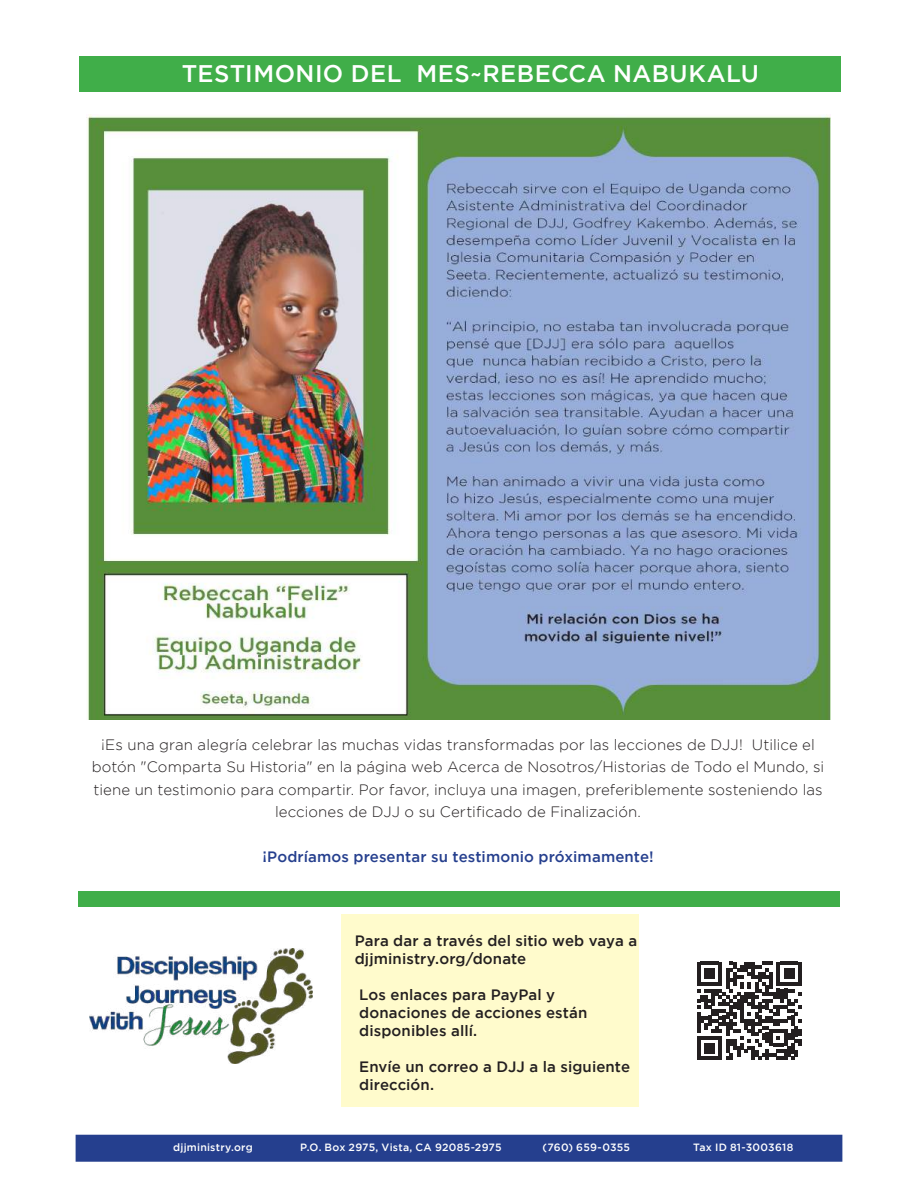
<style>
.page{position:relative;width:918px;height:1188px;background:#fff}
.page>*{position:absolute;margin:0;border:0;box-sizing:border-box;transform-origin:0 0}
.t1{font:500 24px "Gotham";letter-spacing:.02em;color:#fff}
.t2{font:300 15px/22.5px "Gotham";letter-spacing:.005em;color:#231f20;text-align:center}
.t3{font:500 15px/18px "Gotham";letter-spacing:.005em;color:#231f20}
.t4{font:500 15px "Gotham";letter-spacing:.005em;color:#253f8e}
.t5{font:500 10.5px "Gotham";letter-spacing:.02em;color:#fff}
</style>
<div class="page">
<div style="left:76px;top:1135px;width:766px;height:27px;background:#253f8e"></div>
<img style="left:90px;top:948px;width:222px;height:116px">
<img style="left:86px;top:114px;width:744px;height:606px">
<div style="left:80px;top:56px;width:761px;height:35px;background:#40ae49"></div>
<div style="left:78px;top:891px;width:762px;height:15px;background:#40ae49"></div>
<svg style="left:697px;top:962px;width:105px;height:98px"></svg>
<div style="left:341px;top:914px;width:297px;height:193px;background:#fffbcc"></div>
<h1 class="t1" style="left:182px;top:60px;width:579px">TESTIMONIO DEL MES~REBECCA NABUKALU</h1>
<p class="t2" style="left:92px;top:733px;width:734px">¡Es una gran alegría celebrar las muchas vidas transformadas por las lecciones de DJJ! Utilice el botón "Comparta Su Historia" en la página web Acerca de Nosotros/Historias de Todo el Mundo, si tiene un testimonio para compartir. Por favor, incluya una imagen, preferiblemente sosteniendo las lecciones de DJJ o su Certificado de Finalización.</p>
<p class="t4" style="left:262px;top:848px;width:393px">¡Podríamos presentar su testimonio próximamente!</p>
<p class="t3" style="left:355px;top:932px;width:284px">Para dar a través del sitio web vaya a djjministry.org/donate</p>
<p class="t3" style="left:359px;top:986px;width:230px">Los enlaces para PayPal y donaciones de acciones están disponibles allí.</p>
<p class="t3" style="left:359px;top:1058px;width:272px">Envíe un correo a DJJ a la siguiente dirección.</p>
<p class="t5" style="left:173px;top:1142px;width:81px">djjministry.org</p>
<p class="t5" style="left:300px;top:1142px;width:203px">P.O. Box 2975, Vista, CA 92085-2975</p>
<p class="t5" style="left:543px;top:1142px;width:89px">(760) 659-0355</p>
<p class="t5" style="left:693px;top:1142px;width:102px">Tax ID 81-3003618</p>
</div>
